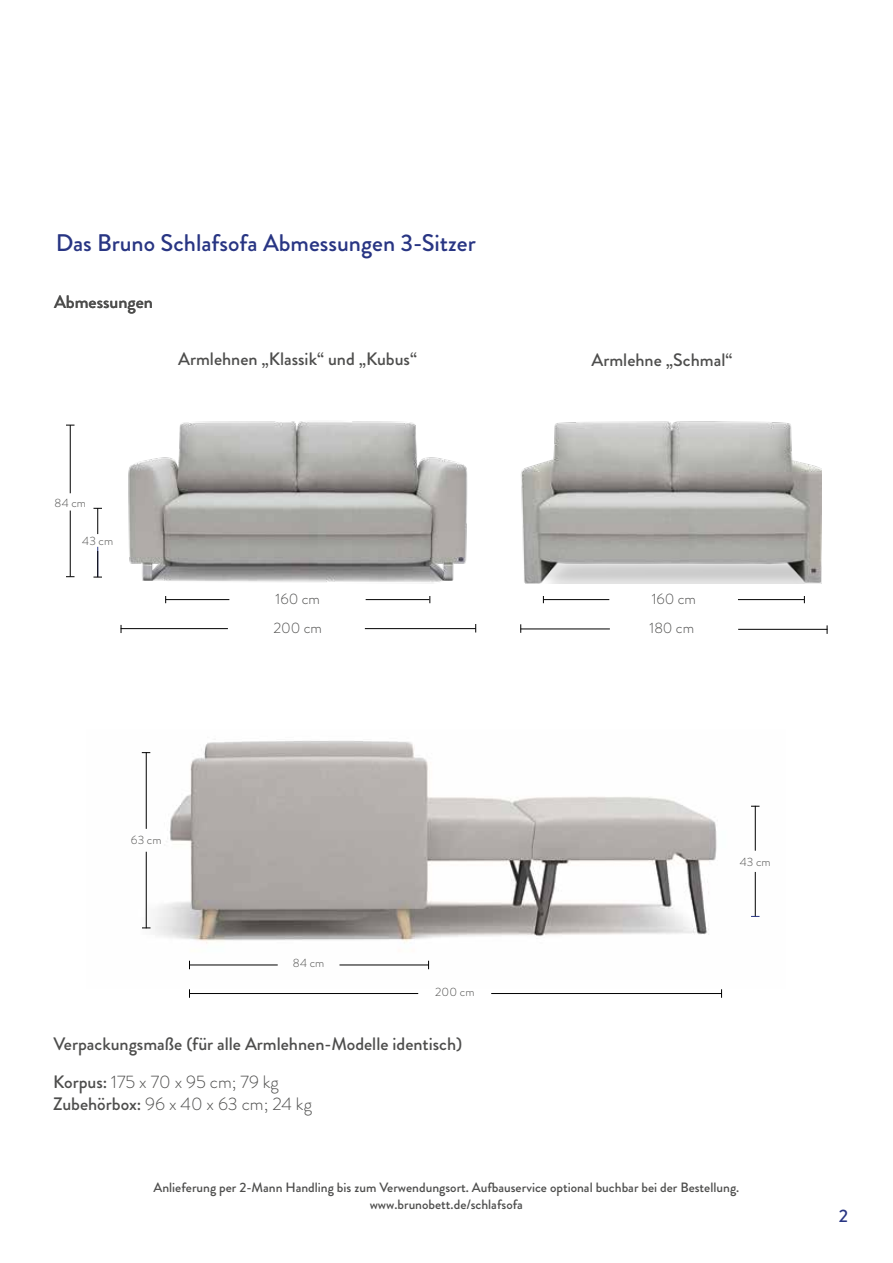
<style>
.page{position:relative;width:893px;height:1263px;background:#fff}
.page>*{position:absolute;margin:0;border:0;box-sizing:border-box;transform-origin:0 0}
.t1{font:500 24px "Brandon Grotesque";color:#283583}
.t2{font:500 18px/38.2px "Brandon Grotesque";color:#4d4d4c}
.t3{font:300 18px "Brandon Grotesque";color:#4d4d4c}
.t4{font:500 18px "Brandon Grotesque";color:#283583}
.t5{font:300 15px/29.2px "Brandon Grotesque";color:#4d4d4c}
.t6{font:500 13.5px/16.2px "Brandon Grotesque";color:#4d4d4c;text-align:center}
.t7{font:300 12px "Brandon Grotesque";letter-spacing:.005em;color:#4d4d4c}
.s1{font-weight:300}
.s2{font-weight:500}
</style>
<div class="page">
<img style="left:93px;top:421px;width:443px;height:163px">
<hr style="left:70px;top:510px;width:1px;height:66px;background:#000">
<hr style="left:97px;top:547px;width:1px;height:30px;background:#283583">
<svg style="left:93px;top:551px;width:9px;height:27px"></svg>
<svg style="left:93px;top:508px;width:9px;height:26px"></svg>
<hr style="left:70px;top:425px;width:1px;height:68px;background:#000">
<img style="left:499px;top:421px;width:322px;height:162px">
<hr style="left:166px;top:599px;width:63px;height:1px;background:#000">
<hr style="left:366px;top:599px;width:63px;height:1px;background:#000">
<hr style="left:121px;top:628px;width:107px;height:1px;background:#000">
<hr style="left:365px;top:628px;width:111px;height:1px;background:#000">
<hr style="left:521px;top:628px;width:89px;height:1px;background:#000">
<hr style="left:738px;top:629px;width:89px;height:1px;background:#000">
<img style="left:141px;top:741px;width:619px;height:229px">
<hr style="left:755px;top:872px;width:1px;height:45px;background:#000">
<hr style="left:189px;top:964px;width:89px;height:1px;background:#000">
<hr style="left:339px;top:964px;width:90px;height:1px;background:#000">
<hr style="left:755px;top:806px;width:1px;height:45px;background:#000">
<hr style="left:146px;top:852px;width:1px;height:76px;background:#000">
<hr style="left:146px;top:752px;width:1px;height:77px;background:#000">
<hr style="left:491px;top:993px;width:231px;height:1px;background:#000">
<hr style="left:189px;top:993px;width:229px;height:1px;background:#000">
<hr style="left:543px;top:599px;width:66px;height:1px;background:#000">
<hr style="left:738px;top:599px;width:66px;height:1px;background:#000">
<h1 class="t1" style="left:56px;top:226px;width:422px">Das Bruno Schlafsofa Abmessungen 3-Sitzer</h1>
<p class="t2" style="left:54px;top:283px;width:101px">Abmessungen</p>
<p class="t2" style="left:178px;top:339px;width:240px">Armlehnen „Klassik“ und „Kubus“</p>
<p class="t2" style="left:591px;top:341px;width:142px">Armlehne „Schmal“</p>
<p class="t7" style="left:54px;top:495px;width:33px">84 cm</p>
<p class="t7" style="left:82px;top:532px;width:32px">43 cm</p>
<p class="t5" style="left:273px;top:584px;width:50px">160 cm<br>200 cm</p>
<p class="t5" style="left:652px;top:584px;width:46px">160 cm</p>
<p class="t5" style="left:649px;top:614px;width:46px">180 cm</p>
<p class="t7" style="left:131px;top:831px;width:32px">63 cm</p>
<p class="t7" style="left:293px;top:955px;width:33px">84 cm</p>
<p class="t7" style="left:435px;top:983px;width:41px">200 cm</p>
<p class="t2" style="left:53px;top:1025px;width:411px">Verpackungsmaße (für alle Armlehnen-Modelle identisch)<br>Korpus: <span class="s1">175 x 70 x 95 cm; 79 kg</span></p>
<p class="t3" style="left:53px;top:1091px;width:260px"><span class="s2">Zubehörbox:</span> 96 x 40 x 63 cm; 24 kg</p>
<p class="t7" style="left:740px;top:853px;width:32px">43 cm</p>
<p class="t6" style="left:153px;top:1180px;width:587px">Anlieferung per 2-Mann Handling bis zum Verwendungsort. Aufbauservice optional buchbar bei der Bestellung. www.brunobett.de/schlafsofa</p>
<p class="t4" style="left:839px;top:1203px;width:11px">2</p>
</div>
